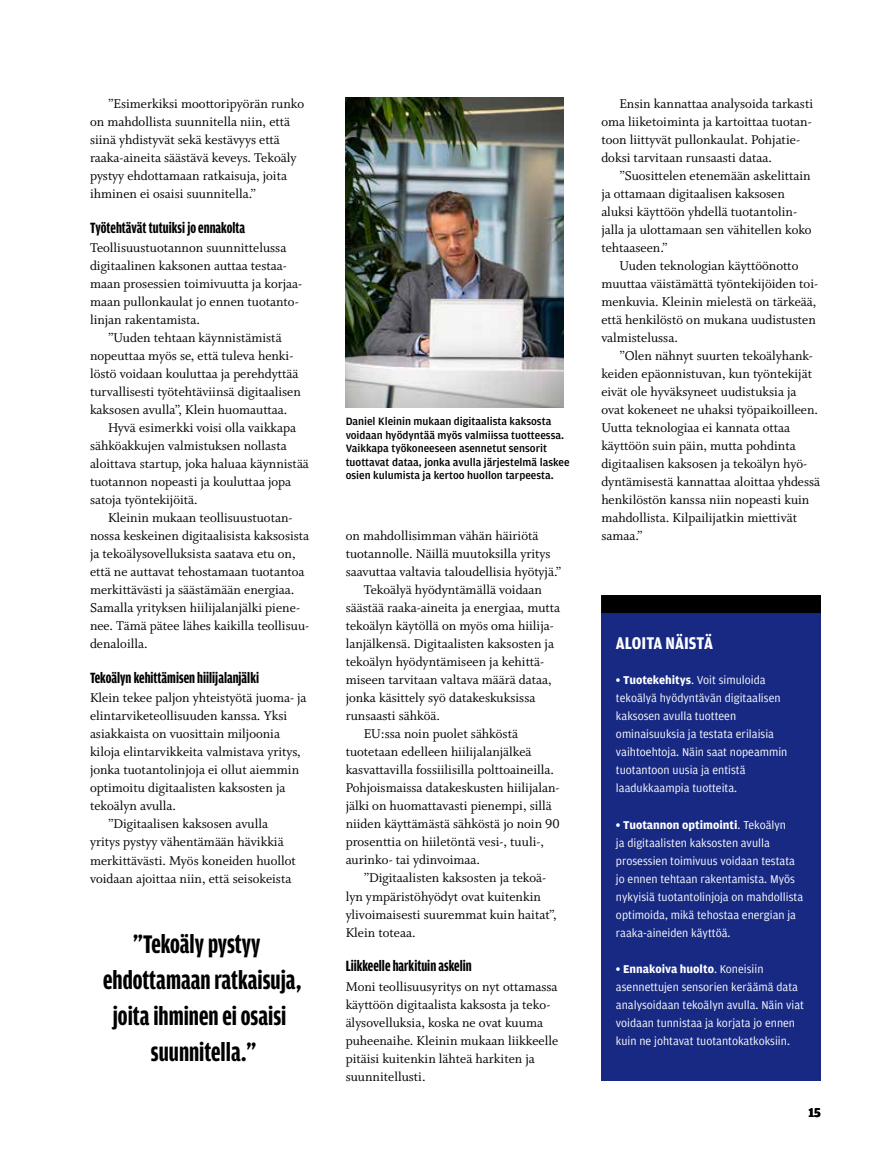
<style>
.page{position:relative;width:893px;height:1170px;background:#fff}
.page>*{position:absolute;margin:0;border:0;box-sizing:border-box;transform-origin:0 0}
.t1{font:700 27px/36px "Amplitude Compressed";color:#000;text-align:center}
.t2{font:700 18px "Amplitude Condensed";color:#fff}
.t3{font:700 15.75px "Amplitude Compressed";color:#000}
.t4{font:14.25px/18px "Whitman";color:#000}
.t5{font:700 13.5px "Amplitude";color:#000}
.t6{font:12px/18px "Amplitude";color:#fff}
.t7{font:500 11.25px/13.5px "Amplitude";color:#000}
.s1{font-weight:700}
</style>
<div class="page">
<div style="left:601px;top:595px;width:220px;height:485px;background:#172983"></div>
<div style="left:601px;top:595px;width:220px;height:18px;background:#000"></div>
<img style="left:346px;top:98px;width:217px;height:309px">
<p class="t4" style="left:90px;top:95px;width:216px;text-indent:18px">”Esimerkiksi moottoripyörän runko on mahdollista suunnitella niin, että siinä yhdistyvät sekä kestävyys että raaka-aineita säästävä keveys. Tekoäly pystyy ehdottamaan ratkaisuja, joita ihminen ei osaisi suunnitella.”</p>
<p class="t3" style="left:90px;top:219px;width:157px">Työtehtävät tutuiksi jo ennakolta</p>
<p class="t4" style="left:90px;top:239px;width:214px">Teollisuustuotannon suunnittelussa digitaalinen kaksonen auttaa testaa&shy;maan prosessien toimivuutta ja korjaa&shy;maan pullonkaulat jo ennen tuotanto&shy;linjan rakentamista.</p>
<p class="t4" style="left:108px;top:329px;width:175px">”Uuden tehtaan käynnistämistä</p>
<p class="t4" style="left:90px;top:347px;width:205px">nopeuttaa myös se, että tuleva henki-</p>
<p class="t4" style="left:90px;top:365px;width:210px">löstö voidaan kouluttaa ja perehdyttää</p>
<p class="t4" style="left:90px;top:383px;width:212px">turvallisesti työtehtäviinsä digitaalisen</p>
<p class="t4" style="left:90px;top:401px;width:199px">kaksosen avulla”, Klein huomauttaa.</p>
<p class="t4" style="left:108px;top:419px;width:190px">Hyvä esimerkki voisi olla vaikkapa</p>
<p class="t4" style="left:90px;top:437px;width:198px">sähköakkujen valmistuksen nollasta</p>
<p class="t4" style="left:90px;top:455px;width:220px">aloittava startup, joka haluaa käynnistää</p>
<p class="t4" style="left:90px;top:473px;width:203px">tuotannon nopeasti ja kouluttaa jopa</p>
<p class="t4" style="left:90px;top:491px;width:109px">satoja työntekijöitä.</p>
<p class="t4" style="left:108px;top:509px;width:186px">Kleinin mukaan teollisuustuotan-</p>
<p class="t4" style="left:90px;top:527px;width:221px">nossa keskeinen digitaalisista kaksosista</p>
<p class="t4" style="left:90px;top:545px;width:207px">ja tekoälysovelluksista saatava etu on,</p>
<p class="t4" style="left:90px;top:563px;width:216px">että ne auttavat tehostamaan tuotantoa</p>
<p class="t4" style="left:90px;top:581px;width:206px">merkittävästi ja säästämään energiaa.</p>
<p class="t4" style="left:90px;top:599px;width:212px">Samalla yrityksen hiilijalanjälki piene-</p>
<p class="t4" style="left:90px;top:617px;width:221px">nee. Tämä pätee lähes kaikilla teollisuu-</p>
<p class="t4" style="left:90px;top:635px;width:59px">denaloilla.</p>
<p class="t3" style="left:90px;top:669px;width:171px">Tekoälyn kehittämisen hiilijalanjälki</p>
<p class="t4" style="left:90px;top:689px;width:218px">Klein tekee paljon yhteistyötä juoma- ja</p>
<p class="t4" style="left:90px;top:707px;width:199px">elintarviketeollisuuden kanssa. Yksi</p>
<p class="t4" style="left:90px;top:725px;width:191px">asiakkaista on vuosittain miljoonia</p>
<p class="t4" style="left:90px;top:743px;width:212px">kiloja elintarvikkeita valmistava yritys,</p>
<p class="t4" style="left:90px;top:761px;width:211px">jonka tuotantolinjoja ei ollut aiemmin</p>
<p class="t4" style="left:90px;top:779px;width:197px">optimoitu digitaalisten kaksosten ja</p>
<p class="t4" style="left:90px;top:797px;width:88px">tekoälyn avulla.</p>
<p class="t4" style="left:108px;top:815px;width:161px">”Digitaalisen kaksosen avulla</p>
<p class="t4" style="left:90px;top:833px;width:195px">yritys pystyy vähentämään hävikkiä</p>
<p class="t4" style="left:90px;top:851px;width:207px">merkittävästi. Myös koneiden huollot</p>
<p class="t4" style="left:90px;top:869px;width:203px">voidaan ajoittaa niin, että seisokeista</p>
<h1 class="t1" style="left:103px;top:926px;width:200px">”Tekoäly pystyy ehdottamaan ratkaisuja, joita ihminen ei osaisi suunnitella.”</h1>
<p class="t7" style="left:346px;top:414px;width:225px">Daniel Kleinin mukaan digitaalista kaksosta voidaan hyödyntää myös valmiissa tuotteessa.<br>Vaikkapa työkoneeseen asennetut sensorit tuottavat dataa, jonka avulla järjestelmä laskee osien kulumista ja kertoo huollon tarpeesta.</p>
<p class="t4" style="left:346px;top:527px;width:194px">on mahdollisimman vähän häiriötä</p>
<p class="t4" style="left:346px;top:545px;width:206px">tuotannolle. Näillä muutoksilla yritys</p>
<p class="t4" style="left:346px;top:563px;width:217px">saavuttaa valtavia taloudellisia hyötyjä.”</p>
<p class="t4" style="left:364px;top:581px;width:180px">Tekoälyä hyödyntämällä voidaan</p>
<p class="t4" style="left:346px;top:599px;width:216px">säästää raaka-aineita ja energiaa, mutta</p>
<p class="t4" style="left:346px;top:617px;width:210px">tekoälyn käytöllä on myös oma hiilija-</p>
<p class="t4" style="left:346px;top:635px;width:210px">lanjälkensä. Digitaalisten kaksosten ja</p>
<p class="t4" style="left:346px;top:653px;width:200px">tekoälyn hyödyntämiseen ja kehittä-</p>
<p class="t4" style="left:346px;top:671px;width:208px">miseen tarvitaan valtava määrä dataa,</p>
<p class="t4" style="left:346px;top:689px;width:191px">jonka käsittely syö datakeskuksissa</p>
<p class="t4" style="left:346px;top:707px;width:96px">runsaasti sähköä.</p>
<p class="t4" style="left:364px;top:725px;width:156px">EU:ssa noin puolet sähköstä</p>
<p class="t4" style="left:346px;top:743px;width:187px">tuotetaan edelleen hiilijalanjälkeä</p>
<p class="t4" style="left:346px;top:761px;width:210px">kasvattavilla fossiilisilla polttoaineilla.</p>
<p class="t4" style="left:346px;top:779px;width:215px">Pohjoismaissa datakeskusten hiilijalan-</p>
<p class="t4" style="left:346px;top:797px;width:208px">jälki on huomattavasti pienempi, sillä</p>
<p class="t4" style="left:346px;top:815px;width:216px">niiden käyttämästä sähköstä jo noin 90</p>
<p class="t4" style="left:346px;top:833px;width:200px">prosenttia on hiiletöntä vesi-, tuuli-,</p>
<p class="t4" style="left:346px;top:851px;width:136px">aurinko- tai ydinvoimaa.</p>
<p class="t4" style="left:364px;top:869px;width:184px">”Digitaalisten kaksosten ja tekoä-</p>
<p class="t4" style="left:346px;top:887px;width:197px">lyn ympäristöhyödyt ovat kuitenkin</p>
<p class="t4" style="left:346px;top:905px;width:212px">ylivoimaisesti suuremmat kuin haitat”,</p>
<p class="t4" style="left:346px;top:923px;width:71px">Klein toteaa.</p>
<p class="t3" style="left:346px;top:957px;width:127px">Liikkeelle harkituin askelin</p>
<p class="t4" style="left:346px;top:977px;width:214px">Moni teollisuusyritys on nyt ottamassa käyttöön digitaalista kaksosta ja teko&shy;älysovelluksia, koska ne ovat kuuma puheenaihe. Kleinin mukaan liikkeelle pitäisi kuitenkin lähteä harkiten ja suunnitellusti.</p>
<p class="t4" style="left:601px;top:95px;width:213px;text-indent:18px">Ensin kannattaa analysoida tarkasti oma liiketoiminta ja kartoittaa tuotan&shy;toon liittyvät pullonkaulat. Pohjatie&shy;doksi tarvitaan runsaasti dataa.</p>
<p class="t4" style="left:601px;top:167px;width:212px;text-indent:18px">”Suosittelen etenemään askelittain ja ottamaan digitaalisen kaksosen aluksi käyttöön yhdellä tuotantolin&shy;jalla ja ulottamaan sen vähitellen koko tehtaaseen.”</p>
<p class="t4" style="left:601px;top:257px;width:218px;text-indent:18px">Uuden teknologian käyttöönotto muuttaa väistämättä työntekijöiden toi&shy;menkuvia. Kleinin mielestä on tärkeää, että henkilöstö on mukana uudistusten valmistelussa.</p>
<p class="t4" style="left:601px;top:347px;width:220px;text-indent:18px">”Olen nähnyt suurten tekoälyhank&shy;keiden epäonnistuvan, kun työntekijät eivät ole hyväksyneet uudistuksia ja ovat kokeneet ne uhaksi työpaikoilleen.<br>Uutta teknologiaa ei kannata ottaa käyttöön suin päin, mutta pohdinta digitaalisen kaksosen ja tekoälyn hyö&shy;dyntämisestä kannattaa aloittaa yhdessä henkilöstön kanssa niin nopeasti kuin mahdollista. Kilpailijatkin miettivät samaa.”</p>
<p class="t2" style="left:616px;top:633px;width:99px">ALOITA NÄISTÄ</p>
<p class="t6" style="left:616px;top:671px;width:173px"><span class="s1">• Tuotekehitys</span>. Voit simuloida tekoälyä hyödyntävän digitaalisen kaksosen avulla tuotteen ominaisuuksia ja testata erilaisia vaihtoehtoja. Näin saat nopeammin tuotantoon uusia ja entistä laadukkaampia tuotteita.</p>
<p class="t6" style="left:616px;top:815px;width:189px"><span class="s1">• Tuotannon optimointi</span>. Tekoälyn<br>ja digitaalisten kaksosten avulla prosessien toimivuus voidaan testata jo ennen tehtaan rakentamista. Myös nykyisiä tuotantolinjoja on mahdollista optimoida, mikä tehostaa energian ja raaka-aineiden käyttöä.</p>
<p class="t6" style="left:616px;top:959px;width:190px"><span class="s1">• Ennakoiva huolto</span>. Koneisiin asennettujen sensorien keräämä data analysoidaan tekoälyn avulla. Näin viat voidaan tunnistaa ja korjata jo ennen kuin ne johtavat tuotantokatkoksiin.</p>
<p class="t5" style="left:809px;top:1104px;width:14px">15</p>
</div>
